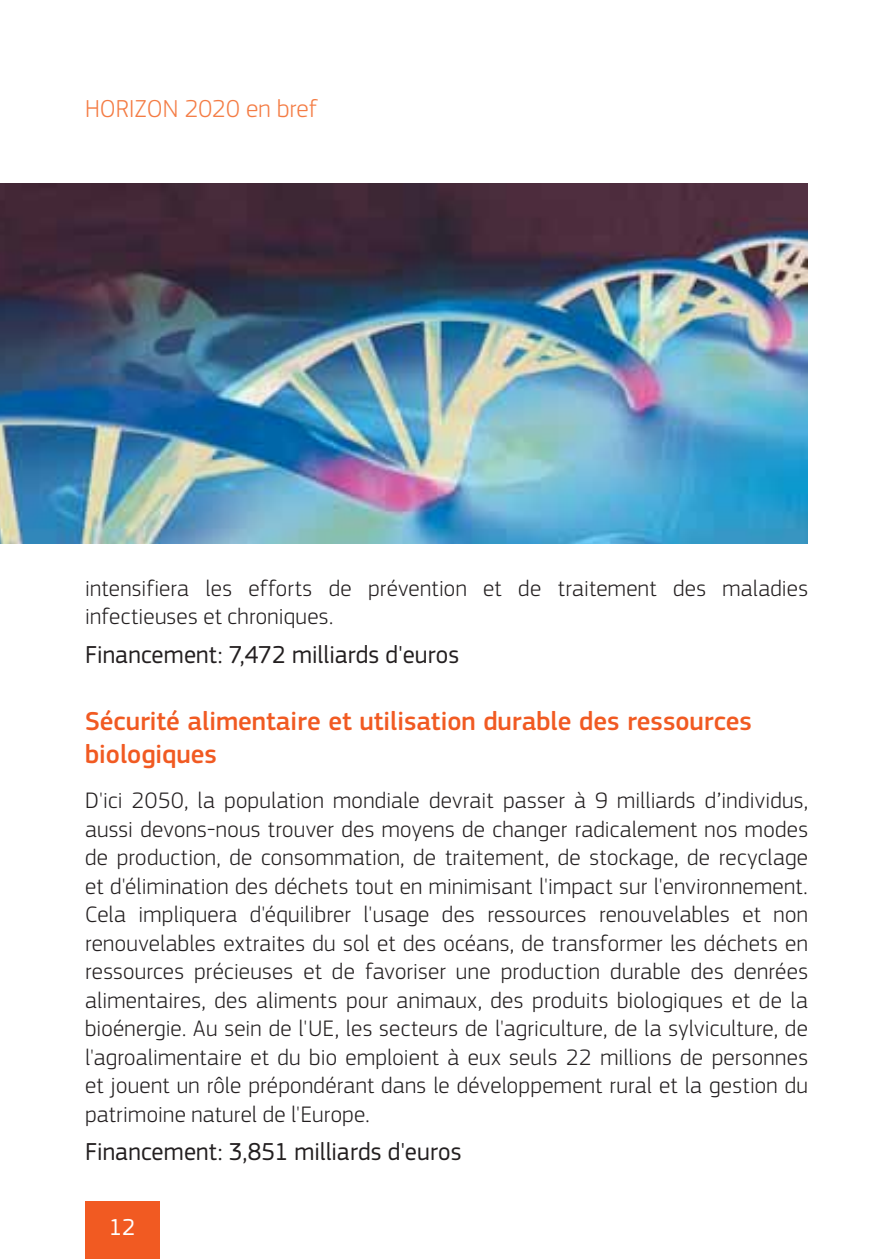
<style>
.page{position:relative;width:893px;height:1259px;background:#fff}
.page>*{position:absolute;margin:0;border:0;box-sizing:border-box;transform-origin:0 0}
.t1{font:500 27px/33px "EC Square Sans Pro";color:#f15a22}
.t2{font:25.5px "EC Square Sans Pro";letter-spacing:.005em;color:#231f20}
.t3{font:300 25.5px "EC Square Sans Pro";color:#f47c44}
.t4{font:24px "EC Square Sans Pro";color:#fff}
.t5{font:300 23.4px/28.5px "EC Square Sans Pro";letter-spacing:.01em;color:#231f20}
</style>
<div class="page">
<div style="left:85px;top:1201px;width:74px;height:58px;background:#f15a22"></div>
<img style="left:0;top:184px;width:808px;height:360px">
<p class="t3" style="left:85px;top:99px;width:234px">HORIZON 2020 en bref</p>
<p class="t5" style="left:85px;top:576px;width:724px">intensifiera les efforts de prévention et de traitement des maladies infectieuses et chroniques.</p>
<p class="t2" style="left:85px;top:644px;width:376px">Financement: 7,472 milliards d'euros</p>
<p class="t1" style="left:85px;top:707px;width:668px">Sécurité alimentaire et utilisation durable des ressources biologiques</p>
<p class="t5" style="left:85px;top:788px;width:724px;text-align:justify">D'ici 2050, la population mondiale devrait passer à 9 milliards d’individus, aussi devons-nous trouver des moyens de changer radicalement nos modes de production, de consommation, de traitement, de stockage, de recyclage et d'élimination des déchets tout en minimisant l'impact sur l'environnement.<br>Cela impliquera d'équilibrer l'usage des ressources renouvelables et non renouvelables extraites du sol et des océans, de transformer les déchets en ressources précieuses et de favoriser une production durable des denrées alimentaires, des aliments pour animaux, des produits biologiques et de la bioénergie. Au sein de l'UE, les secteurs de l'agriculture, de la sylviculture, de l'agroalimentaire et du bio emploient à eux seuls 22 millions de personnes et jouent un rôle prépondérant dans le développement rural et la gestion du patrimoine naturel de l'Europe.</p>
<p class="t2" style="left:85px;top:1142px;width:378px">Financement: 3,851 milliards d'euros</p>
<p class="t4" style="left:109px;top:1218px;width:28px">12</p>
</div>
